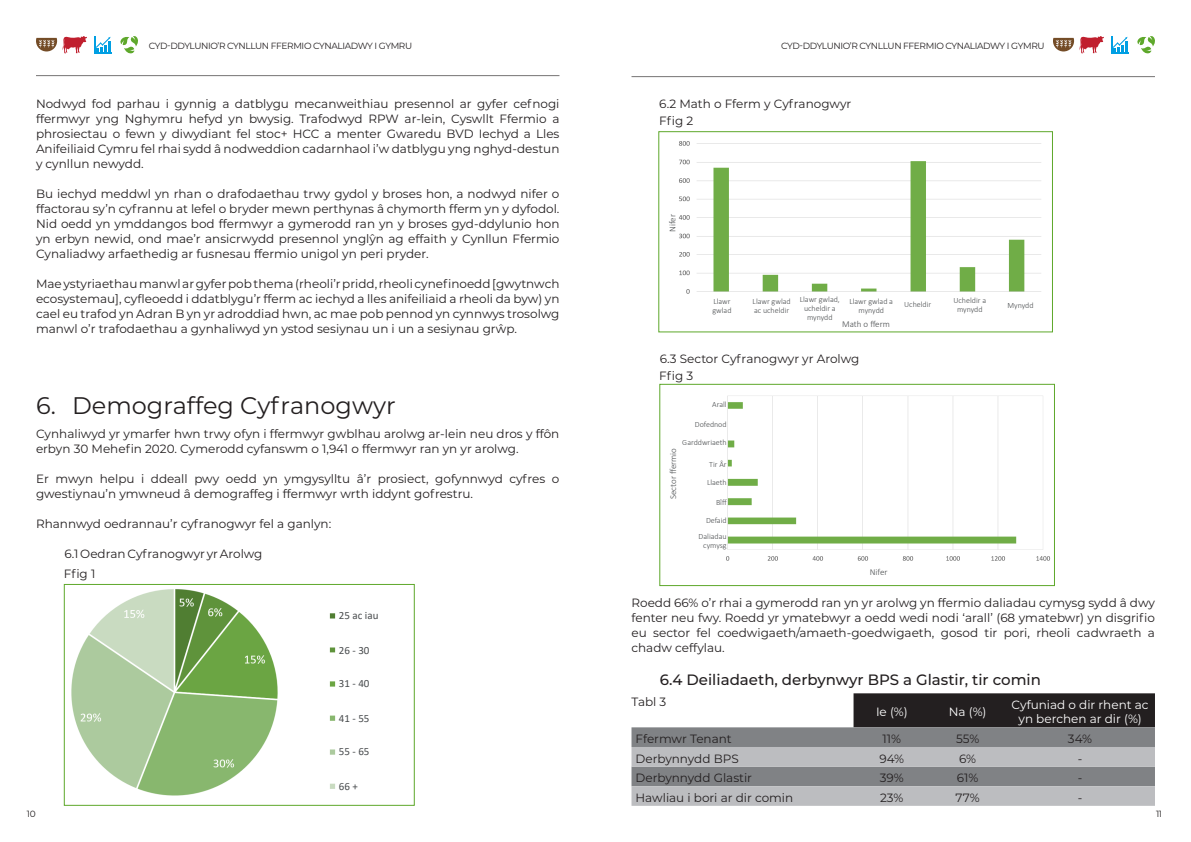
<style>
.page{position:relative;width:1191px;height:842px;background:#fff}
.page>*{position:absolute;margin:0;border:0;box-sizing:border-box;transform-origin:0 0}
.t1{font:24px "Montserrat";color:#231f20}
.t2{font:500 15px "Montserrat";color:#231f20}
.t3{font:12px/15px "Montserrat";color:#231f20;text-align:justify}
.t4{font:12px/14.4px "Montserrat";color:#fff;text-align:center}
.t5{font:11px "Calibri";color:#4a4d4f}
.t6{font:9px "Montserrat";letter-spacing:-.04em;color:#231f20}
.t7{font:300 9px "Calibri";color:#4a4d4f}
.t8{font:300 8px/9px "Calibri";color:#4a4d4f;text-align:center}
</style>
<div class="page">
<svg style="left:120px;top:36px;width:18px;height:18px"></svg>
<svg style="left:36px;top:38px;width:21px;height:13px"></svg>
<svg style="left:94px;top:37px;width:18px;height:16px"></svg>
<svg style="left:63px;top:36px;width:24px;height:17px"></svg>
<svg style="left:1137px;top:36px;width:18px;height:18px"></svg>
<svg style="left:1111px;top:37px;width:17px;height:16px"></svg>
<svg style="left:1053px;top:36px;width:51px;height:17px"></svg>
<hr style="left:36px;top:75px;width:523px;height:1px;background:#231f20">
<hr style="left:631px;top:76px;width:524px;height:1px;background:#231f20">
<svg style="left:631px;top:693px;width:524px;height:113px;background:#969699"></svg>
<img style="left:71px;top:589px;width:265px;height:207px">
<div style="left:64px;top:584px;width:351px;height:222px;border:1px solid #5ea82b"></div>
<img style="left:679px;top:141px;width:362px;height:153px">
<div style="left:658px;top:131px;width:395px;height:201px;border:1px solid #5ea82b"></div>
<img style="left:726px;top:395px;width:325px;height:166px">
<div style="left:659px;top:384px;width:396px;height:202px;border:1px solid #5ea82b"></div>
<p class="t6" style="left:149px;top:40px;width:265px">CYD-DDYLUNIO’R CYNLLUN FFERMIO CYNALIADWY I GYMRU</p>
<p class="t6" style="left:781px;top:40px;width:265px">CYD-DDYLUNIO’R CYNLLUN FFERMIO CYNALIADWY I GYMRU</p>
<p class="t3" style="left:36px;top:96px;width:525px">Nodwyd fod parhau i gynnig a datblygu mecanweithiau presennol ar gyfer cefnogi ffermwyr yng Nghymru hefyd yn bwysig. Trafodwyd RPW ar-lein, Cyswllt Ffermio a phrosiectau o fewn y diwydiant fel stoc+ HCC a menter Gwaredu BVD Iechyd a Lles Anifeiliaid Cymru fel rhai sydd â nodweddion cadarnhaol i’w datblygu yng nghyd-destun y cynllun newydd.</p>
<p class="t3" style="left:36px;top:186px;width:525px">Bu iechyd meddwl yn rhan o drafodaethau trwy gydol y broses hon, a nodwyd nifer o ffactorau sy’n cyfrannu at lefel o bryder mewn perthynas â chymorth fferm yn y dyfodol.<br>Nid oedd yn ymddangos bod ffermwyr a gymerodd ran yn y broses gyd-ddylunio hon yn erbyn newid, ond mae’r ansicrwydd presennol ynglŷn ag effaith y Cynllun Ffermio Cynaliadwy arfaethedig ar fusnesau ffermio unigol yn peri pryder.</p>
<p class="t3" style="left:36px;top:276px;width:525px">Mae ystyriaethau manwl ar gyfer pob thema (rheoli’r pridd, rheoli cynefinoedd [gwytnwch ecosystemau], cyfleoedd i ddatblygu’r fferm ac iechyd a lles anifeiliaid a rheoli da byw) yn cael eu trafod yn Adran B yn yr adroddiad hwn, ac mae pob pennod yn cynnwys trosolwg manwl o’r trafodaethau a gynhaliwyd yn ystod sesiynau un i un a sesiynau grŵp.</p>
<p class="t1" style="left:36px;top:389px;width:361px">6. Demograffeg Cyfranogwyr</p>
<p class="t3" style="left:36px;top:425px;width:525px">Cynhaliwyd yr ymarfer hwn trwy ofyn i ffermwyr gwblhau arolwg ar-lein neu dros y ffôn erbyn 30 Mehefin 2020. Cymerodd cyfanswm o 1,941 o ffermwyr ran yn yr arolwg.</p>
<p class="t3" style="left:36px;top:470px;width:525px">Er mwyn helpu i ddeall pwy oedd yn ymgysylltu â’r prosiect, gofynnwyd cyfres o gwestiynau’n ymwneud â demograffeg i ffermwyr wrth iddynt gofrestru.</p>
<p class="t3" style="left:36px;top:515px;width:297px">Rhannwyd oedrannau’r cyfranogwyr fel a ganlyn:</p>
<p class="t3" style="left:64px;top:546px;width:200px">6.1 Oedran Cyfranogwyr yr Arolwg</p>
<p class="t3" style="left:64px;top:566px;width:33px">Ffig 1</p>
<p class="t5" style="left:339px;top:608px;width:41px">25 ac iau</p>
<p class="t5" style="left:339px;top:643px;width:32px">26 - 30</p>
<p class="t5" style="left:339px;top:676px;width:32px">31 - 40</p>
<p class="t5" style="left:339px;top:711px;width:32px">41 - 55</p>
<p class="t5" style="left:339px;top:743px;width:32px">55 - 65</p>
<p class="t5" style="left:339px;top:778px;width:21px">66 +</p>
<p class="t3" style="left:659px;top:96px;width:194px">6.2 Math o Fferm y Cyfranogwyr</p>
<p class="t3" style="left:659px;top:113px;width:36px">Ffig 2</p>
<p class="t7" style="left:667px;top:232px;width:19px;rotate:-90deg">Nifer</p>
<p class="t8" style="left:713px;top:296px;width:19px">Llawr</p>
<p class="t8" style="left:712px;top:305px;width:21px">gwlad</p>
<p class="t8" style="left:752px;top:296px;width:40px;text-align:left">Llawr gwlad ac ucheldir</p>
<p class="t8" style="left:800px;top:294px;width:42px">Llawr gwlad, ucheldir a mynydd</p>
<p class="t8" style="left:849px;top:296px;width:45px">Llawr gwlad a mynydd</p>
<p class="t8" style="left:904px;top:300px;width:29px">Ucheldir</p>
<p class="t8" style="left:953px;top:296px;width:34px">Ucheldir a mynydd</p>
<p class="t8" style="left:1007px;top:301px;width:28px">Mynydd</p>
<p class="t7" style="left:842px;top:319px;width:49px">Math o fferm</p>
<p class="t3" style="left:660px;top:351px;width:201px">6.3 Sector Cyfranogwyr yr Arolwg</p>
<p class="t3" style="left:659px;top:367px;width:35px">Ffig 3</p>
<p class="t8" style="left:712px;top:400px;width:16px">Arall</p>
<p class="t8" style="left:695px;top:420px;width:33px">Dofednod</p>
<p class="t8" style="left:682px;top:438px;width:46px">Garddwriaeth</p>
<p class="t8" style="left:709px;top:460px;width:19px">Tir Âr</p>
<p class="t8" style="left:707px;top:478px;width:21px">Llaeth</p>
<p class="t8" style="left:716px;top:497px;width:12px">Bîff</p>
<p class="t8" style="left:698px;top:532px;width:30px">Daliadau cymysg</p>
<p class="t7" style="left:667px;top:499px;width:53px;rotate:-90deg">Sector ffermio</p>
<p class="t8" style="left:706px;top:516px;width:22px">Defaid</p>
<p class="t7" style="left:870px;top:566px;width:19px">Nifer</p>
<p class="t3" style="left:631px;top:595px;width:525px">Roedd 66% o’r rhai a gymerodd ran yn yr arolwg yn ffermio daliadau cymysg sydd â dwy fenter neu fwy. Roedd yr ymatebwyr a oedd wedi nodi ‘arall’ (68 ymatebwr) yn disgrifio eu sector fel coedwigaeth/amaeth-goedwigaeth, gosod tir pori, rheoli cadwraeth a chadw ceffylau.</p>
<p class="t2" style="left:660px;top:669px;width:382px">6.4 Deiliadaeth, derbynwyr BPS a Glastir, tir comin</p>
<p class="t4" style="left:876px;top:704px;width:33px">Ie (%)</p>
<p class="t4" style="left:949px;top:704px;width:39px">Na (%)</p>
<p class="t4" style="left:1011px;top:697px;width:139px">Cyfuniad o dir rhent ac yn berchen ar dir (%)</p>
<p class="t3" style="left:635px;top:731px;width:98px">Ffermwr Tenant</p>
<p class="t3" style="left:882px;top:731px;width:20px">11%</p>
<p class="t3" style="left:956px;top:731px;width:25px">55%</p>
<p class="t3" style="left:1068px;top:731px;width:26px">34%</p>
<p class="t3" style="left:635px;top:750px;width:105px">Derbynnydd BPS</p>
<p class="t3" style="left:879px;top:750px;width:26px">94%</p>
<p class="t3" style="left:959px;top:750px;width:19px">6%</p>
<p class="t3" style="left:1077px;top:750px;width:6px">-</p>
<p class="t3" style="left:635px;top:770px;width:118px">Derbynnydd Glastir</p>
<p class="t3" style="left:879px;top:770px;width:26px">39%</p>
<p class="t3" style="left:957px;top:770px;width:23px">61%</p>
<p class="t3" style="left:1077px;top:770px;width:6px">-</p>
<p class="t3" style="left:635px;top:790px;width:159px">Hawliau i bori ar dir comin</p>
<p class="t3" style="left:880px;top:790px;width:25px">23%</p>
<p class="t3" style="left:955px;top:790px;width:26px">77%</p>
<p class="t3" style="left:1077px;top:790px;width:6px">-</p>
<p class="t3" style="left:631px;top:694px;width:36px">Tabl 3</p>
<p class="t6" style="left:27px;top:808px;width:10px">10</p>
<p class="t6" style="left:1156px;top:808px;width:8px">11</p>
</div>
